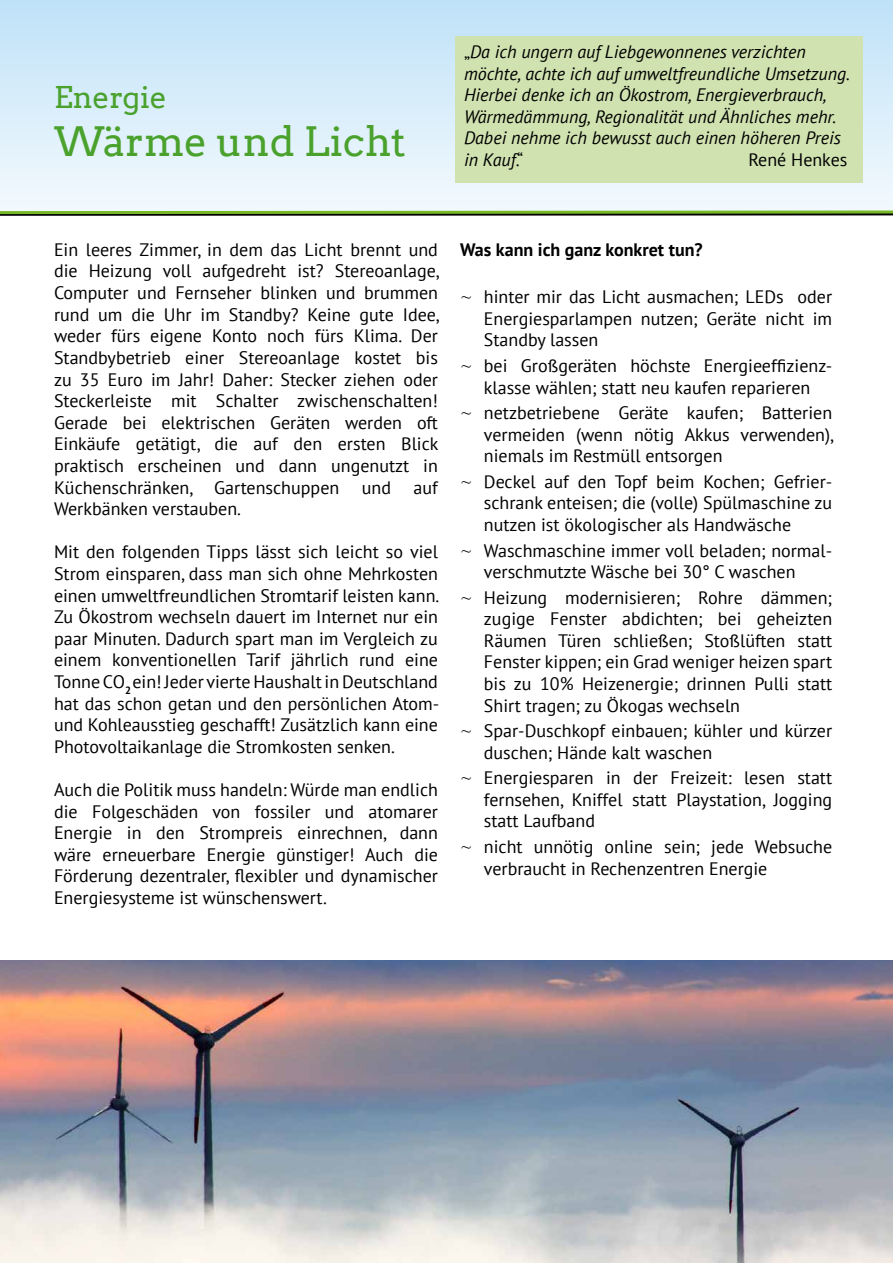
<style>
.page{position:relative;width:893px;height:1263px;background:#fff}
.page>*{position:absolute;margin:0;border:0;box-sizing:border-box;transform-origin:0 0}
.t1{font:40.5px "Arvo";color:#4aa22d}
.t2{font:30px "Arvo";letter-spacing:-.005em;color:#4aa22d}
.t3{font:18px/21.6px "PT Sans";color:#000;text-align:justify}
.t4{font:italic 18px/21.6px "PT Sans";color:#000}
.t5{font:700 18px "PT Sans";color:#000}
.s1{font-style:normal}
.s2{font-family:"Times New Roman"}
</style>
<div class="page">
<div style="left:0;top:0;width:893px;height:214px;background:linear-gradient(to bottom,#bee2f8,#f4fafd)"></div>
<img style="left:0;top:960px;width:893px;height:303px">
<div style="left:455px;top:36px;width:408px;height:147px;background:#d0e2b0"></div>
<svg style="left:0;top:209px;width:893px;height:7px"></svg>
<h2 class="t2" style="left:54px;top:77px;width:115px">Energie</h2>
<h1 class="t1" style="left:54px;top:115px;width:353px">Wärme und Licht</h1>
<p class="t4" style="left:464px;top:40px;width:387px"><span class="s1">„</span>Da ich ungern auf Liebgewonnenes verzichten möchte, achte ich auf umweltfreundliche Umsetzung.<br>Hierbei denke ich an Ökostrom, Energieverbrauch, Wärmedämmung, Regionalität und Ähnliches mehr.<br>Dabei nehme ich bewusst auch einen höheren Preis in Kauf<span class="s1">.“</span></p>
<p class="t3" style="left:748px;top:148px;width:100px">René Henkes</p>
<p class="t3" style="left:54px;top:238px;width:387px">Ein leeres Zimmer, in dem das Licht brennt und die Heizung voll aufgedreht ist? Stereoanlage, Computer und Fernseher blinken und brummen rund um die Uhr im Standby? Keine gute Idee, weder fürs eigene Konto noch fürs Klima. Der Standbybetrieb einer Stereoanlage kostet bis zu 35 Euro im Jahr! Daher: Stecker ziehen oder Steckerleiste mit Schalter zwischenschalten!<br>Gerade bei elektrischen Geräten werden oft Einkäufe getätigt, die auf den ersten Blick praktisch erscheinen und dann ungenutzt in Küchenschränken, Gartenschuppen</p>
<p class="t3" style="left:362px;top:476px;width:31px">und</p>
<p class="t3" style="left:414px;top:476px;width:26px">auf</p>
<p class="t3" style="left:54px;top:498px;width:189px">Werkbänken verstauben.</p>
<p class="t3" style="left:54px;top:541px;width:387px">Mit den folgenden Tipps lässt sich leicht so viel Strom einsparen, dass man sich ohne Mehrkosten einen umweltfreundlichen Stromtarif leisten kann.<br>Zu Ökostrom wechseln dauert im Internet nur ein paar Minuten. Dadurch spart man im Vergleich zu einem konventionellen Tarif jährlich rund eine Tonne CO<sub>2</sub> ein! Jeder vierte Haushalt in Deutschland hat das schon getan und den persönlichen Atom&shy;und Kohleausstieg geschafft! Zusätzlich kann eine Photovoltaikanlage die Stromkosten senken.</p>
<p class="t3" style="left:54px;top:778px;width:385px">Auch die Politik muss handeln: Würde man endlich die Folgeschäden von fossiler und atomarer Energie in den Strompreis einrechnen, dann wäre erneuerbare Energie günstiger! Auch die Förderung dezentraler, flexibler und dynamischer Energiesysteme ist wünschenswert.</p>
<p class="t5" style="left:460px;top:238px;width:244px">Was kann ich ganz konkret tun?</p>
<p class="t3" style="left:484px;top:286px;width:350px;text-indent:-22px"><span class="s2">~</span> hinter mir das Licht ausmachen; LEDs oder Energiesparlampen nutzen; Geräte nicht im Standby lassen</p>
<p class="t3" style="left:461px;top:354px;width:372px;text-align:center"><span class="s2">~</span> bei Großgeräten höchste Energieeffizienz&shy;klasse wählen; statt neu kaufen reparieren</p>
<p class="t3" style="left:484px;top:402px;width:351px;text-indent:-22px"><span class="s2">~</span> netzbetriebene Geräte kaufen; Batterien vermeiden (wenn nötig Akkus verwenden), niemals im Restmüll entsorgen</p>
<p class="t3" style="left:484px;top:470px;width:350px;text-indent:-22px"><span class="s2">~</span> Deckel auf den Topf beim Kochen; Gefrier&shy;schrank enteisen; die (volle) Spülmaschine zu nutzen ist ökologischer als Handwäsche</p>
<p class="t3" style="left:484px;top:539px;width:350px;text-indent:-22px"><span class="s2">~</span> Waschmaschine immer voll beladen; normal&shy;verschmutzte Wäsche bei 30° C waschen</p>
<p class="t3" style="left:484px;top:586px;width:350px;text-indent:-22px"><span class="s2">~</span> Heizung modernisieren; Rohre dämmen; zugige Fenster abdichten; bei geheizten Räumen Türen schließen; Stoßlüften statt Fenster kippen; ein Grad weniger heizen spart bis zu 10% Heizenergie; drinnen Pulli statt Shirt tragen; zu Ökogas wechseln</p>
<p class="t3" style="left:484px;top:720px;width:350px;text-indent:-22px"><span class="s2">~</span> Spar-Duschkopf einbauen; kühler und kürzer duschen; Hände kalt waschen</p>
<p class="t3" style="left:484px;top:767px;width:350px;text-indent:-22px"><span class="s2">~</span> Energiesparen in der Freizeit: lesen statt fernsehen, Kniffel statt Playstation, Jogging statt Laufband</p>
<p class="t3" style="left:484px;top:835px;width:350px;text-indent:-22px"><span class="s2">~</span> nicht unnötig online sein; jede Websuche verbraucht in Rechenzentren Energie</p>
</div>
